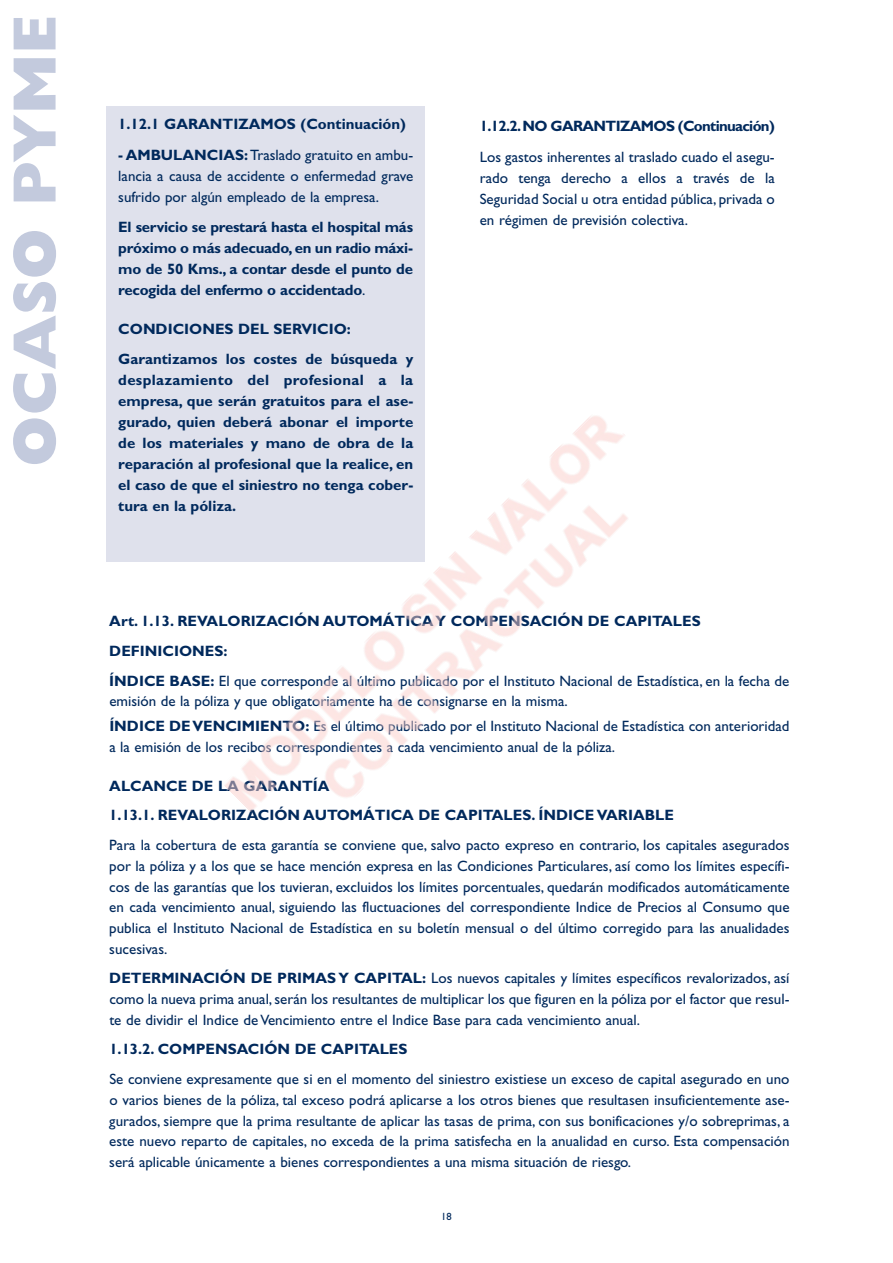
<style>
.page{position:relative;width:893px;height:1263px;background:#fff}
.page>*{position:absolute;margin:0;border:0;box-sizing:border-box;transform-origin:0 0}
.t1{font:800 61.5px "Gill Sans";color:#c3cadd}
.t2{font:15px/20.7px "Gill Sans";color:#00295c;text-align:justify}
.t3{font:700 15px/21px "Gill Sans";color:#00295c}
.t4{font:700 15px "Gill Sans";letter-spacing:-.045em;color:#00295c}
.t5{font:10.5px "Gill Sans";color:#00295c}
.s1{font-weight:700}
.s2{font-weight:400}
</style>
<div class="page">
<div style="left:106px;top:106px;width:319px;height:456px;background:#dfe1ec"></div>
<img style="left:224px;top:416px;width:404px;height:396px">
<h1 class="t1" style="left:12px;top:467px;width:454px;rotate:-90deg">OCASO PYME</h1>
<p class="t3" style="left:118px;top:114px;width:289px">1.12.1 GARANTIZAMOS (Continuación)</p>
<p class="t2" style="left:118px;top:146px;width:296px"><span class="s1">- AMBULANCIAS:</span>Traslado gratuito en ambu&shy;lancia a causa de accidente o enfermedad grave sufrido por algún empleado de la empresa.</p>
<p class="t3" style="left:118px;top:218px;width:296px;text-align:justify">El servicio se prestará hasta el hospital más próximo o más adecuado,en un radio máxi&shy;mo de 50 Kms., a contar desde el punto de recogida del enfermo o accidentado<span class="s2">.</span></p>
<p class="t3" style="left:118px;top:315px;width:297px;line-height:30px">CONDICIONES DEL SERVICIO:<br>Garantizamos los costes de búsqueda y</p>
<p class="t3" style="left:118px;top:371px;width:297px;text-align:justify">desplazamiento del profesional a la empresa, que serán gratuitos para el ase&shy;gurado, quien deberá abonar el importe de los materiales y mano de obra de la reparación al profesional que la realice, en el caso de que el siniestro no tenga cober&shy;tura en la póliza.</p>
<p class="t4" style="left:480px;top:120px;width:297px">1.12.2.NO GARANTIZAMOS (Continuación)</p>
<p class="t2" style="left:480px;top:148px;width:296px">Los gastos inherentes al traslado cuado el asegu&shy;rado tenga derecho a ellos a través de la Seguridad Social u otra entidad pública, privada o en régimen de previsión colectiva.</p>
<p class="t3" style="left:109px;top:606px;width:593px;line-height:30.9px">Art. 1.13. REVALORIZACIÓN AUTOMÁTICA Y COMPENSACIÓN DE CAPITALES<br>DEFINICIONES:</p>
<p class="t2" style="left:109px;top:672px;width:682px"><span class="s1">ÍNDICE BASE:</span> El que corresponde al último publicado por el Instituto Nacional de Estadística, en la fecha de emisión de la póliza y que obligatoriamente ha de consignarse en la misma.</p>
<p class="t2" style="left:109px;top:717px;width:682px"><span class="s1">ÍNDICE DE VENCIMIENTO:</span> Es el último publicado por el Instituto Nacional de Estadística con anterioridad a la emisión de los recibos correspondientes a cada vencimiento anual de la póliza.</p>
<p class="t3" style="left:109px;top:772px;width:566px;line-height:29.7px">ALCANCE DE LA GARANTÍA<br>1.13.1. REVALORIZACIÓN AUTOMÁTICA DE CAPITALES. ÍNDICE VARIABLE</p>
<p class="t2" style="left:109px;top:836px;width:682px">Para la cobertura de esta garantía se conviene que, salvo pacto expreso en contrario, los capitales asegurados por la póliza y a los que se hace mención expresa en las Condiciones Particulares, así como los límites específi&shy;cos de las garantías que los tuvieran, excluidos los límites porcentuales, quedarán modificados automáticamente en cada vencimiento anual, siguiendo las fluctuaciones del correspondiente Indice de Precios al Consumo que publica el Instituto Nacional de Estadística en su boletín mensual o del último corregido para las anualidades sucesivas.</p>
<p class="t2" style="left:109px;top:969px;width:682px"><span class="s1">DETERMINACIÓN DE PRIMAS Y CAPITAL:</span> Los nuevos capitales y límites específicos revalorizados, así como la nueva prima anual, serán los resultantes de multiplicar los que figuren en la póliza por el factor que resul&shy;te de dividir el Indice de Vencimiento entre el Indice Base para cada vencimiento anual.</p>
<p class="t3" style="left:109px;top:1040px;width:300px">1.13.2. COMPENSACIÓN DE CAPITALES</p>
<p class="t2" style="left:109px;top:1070px;width:682px">Se conviene expresamente que si en el momento del siniestro existiese un exceso de capital asegurado en uno o varios bienes de la póliza, tal exceso podrá aplicarse a los otros bienes que resultasen insuficientemente ase&shy;gurados, siempre que la prima resultante de aplicar las tasas de prima, con sus bonificaciones y/o sobreprimas, a este nuevo reparto de capitales, no exceda de la prima satisfecha en la anualidad en curso. Esta compensación será aplicable únicamente a bienes correspondientes a una misma situación de riesgo.</p>
<p class="t5" style="left:441px;top:1212px;width:12px">18</p>
</div>
